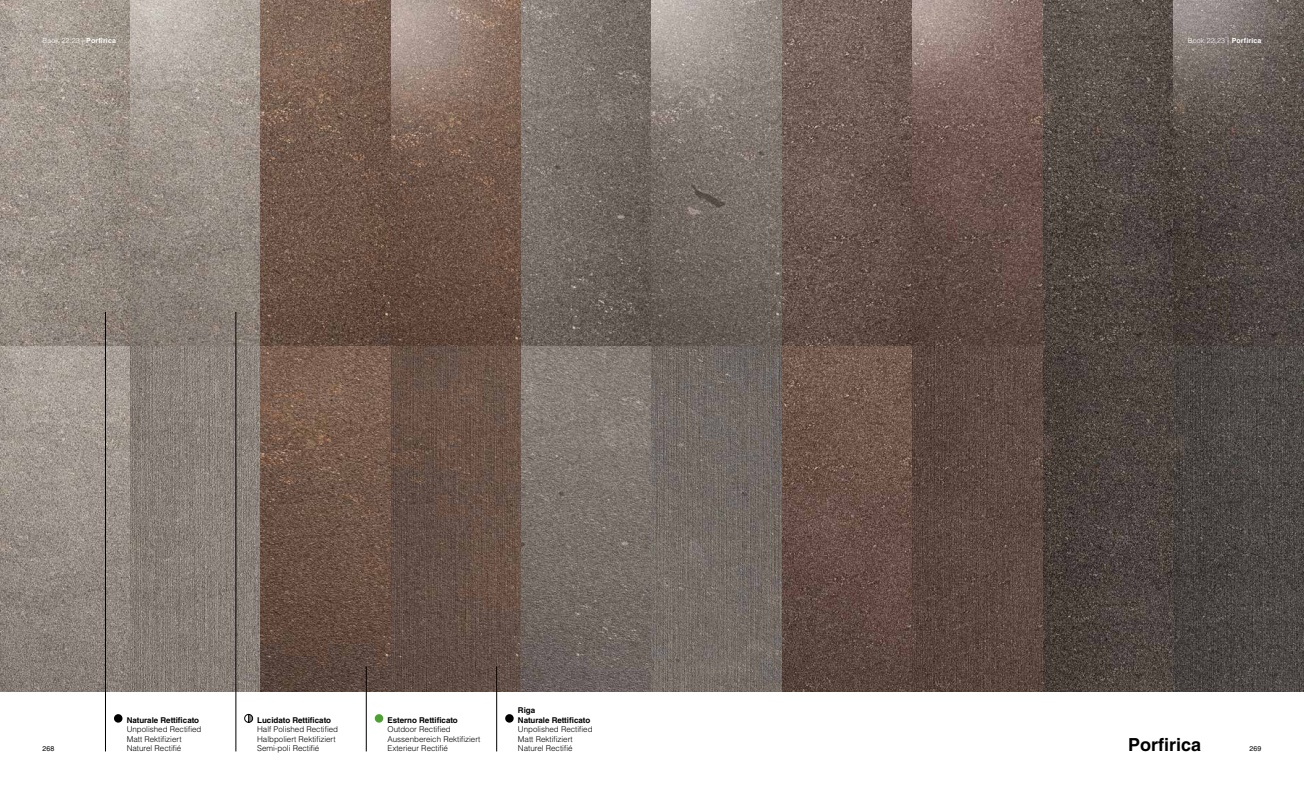
<style>
.page{position:relative;width:1304px;height:794px;background:#fff}
.page>*{position:absolute;margin:0;border:0;box-sizing:border-box;transform-origin:0 0}
.t1{font:700 18px "Helvetica LT Std";color:#000}
.t2{font:300 8px/9.6px "Helvetica LT Std";color:#000}
.t3{font:700 8px/9.6px "Helvetica LT Std";color:#000}
.t4{font:300 7px "Helvetica LT Std";letter-spacing:.025em;color:#fff}
.t5{font:7px "Helvetica LT Std";letter-spacing:.025em;color:#000}
.s1{font-weight:700}
</style>
<div class="page">
<img style="left:0;top:0;width:1304px;height:692px">
<svg style="left:913px;top:346px;width:130px;height:346px;fill:#5b4841"></svg>
<svg style="left:1174px;top:346px;width:130px;height:346px;fill:#4b4643"></svg>
<svg style="left:130px;top:0;width:131px;height:346px"></svg>
<svg style="left:244px;top:713px;width:9px;height:10px"></svg>
<div style="left:375px;top:714px;width:8px;height:8px;background:#4ca22e;border-radius:50%"></div>
<div style="left:505px;top:714px;width:9px;height:8px;background:#000;border-radius:50%"></div>
<div style="left:114px;top:714px;width:8px;height:8px;background:#000;border-radius:50%"></div>
<hr style="left:236px;top:312px;width:1px;height:439px;background:#000">
<hr style="left:366px;top:667px;width:1px;height:84px;background:#000">
<hr style="left:496px;top:667px;width:1px;height:84px;background:#000">
<hr style="left:105px;top:312px;width:1px;height:439px;background:#000">
<p class="t4" style="left:43px;top:36px;width:75px">Book 22.23 | <span class="s1">Porfirica</span></p>
<p class="t4" style="left:1188px;top:36px;width:75px">Book 22.23 | <span class="s1">Porfirica</span></p>
<p class="t3" style="left:518px;top:705px;width:74px">Riga<br>Naturale Rettificato</p>
<p class="t2" style="left:518px;top:724px;width:76px">Unpolished Rectified<br>Matt Rektifiziert<br>Naturel Rectifié</p>
<p class="t3" style="left:127px;top:715px;width:74px">Naturale Rettificato</p>
<p class="t2" style="left:127px;top:724px;width:76px">Unpolished Rectified<br>Matt Rektifiziert<br>Naturel Rectifié</p>
<p class="t3" style="left:257px;top:715px;width:75px">Lucidato Rettificato</p>
<p class="t2" style="left:257px;top:724px;width:82px">Half Polished Rectified<br>Halbpoliert Rektifiziert<br>Semi-poli Rectifié</p>
<p class="t3" style="left:388px;top:715px;width:72px">Esterno Rettificato</p>
<p class="t2" style="left:388px;top:724px;width:94px">Outdoor Rectified<br>Aussenbereich Rektifiziert<br>Exterieur Rectifié</p>
<p class="t5" style="left:43px;top:745px;width:14px">268</p>
<h1 class="t1" style="left:1128px;top:734px;width:75px">Porfirica</h1>
<p class="t5" style="left:1249px;top:745px;width:14px">269</p>
</div>
